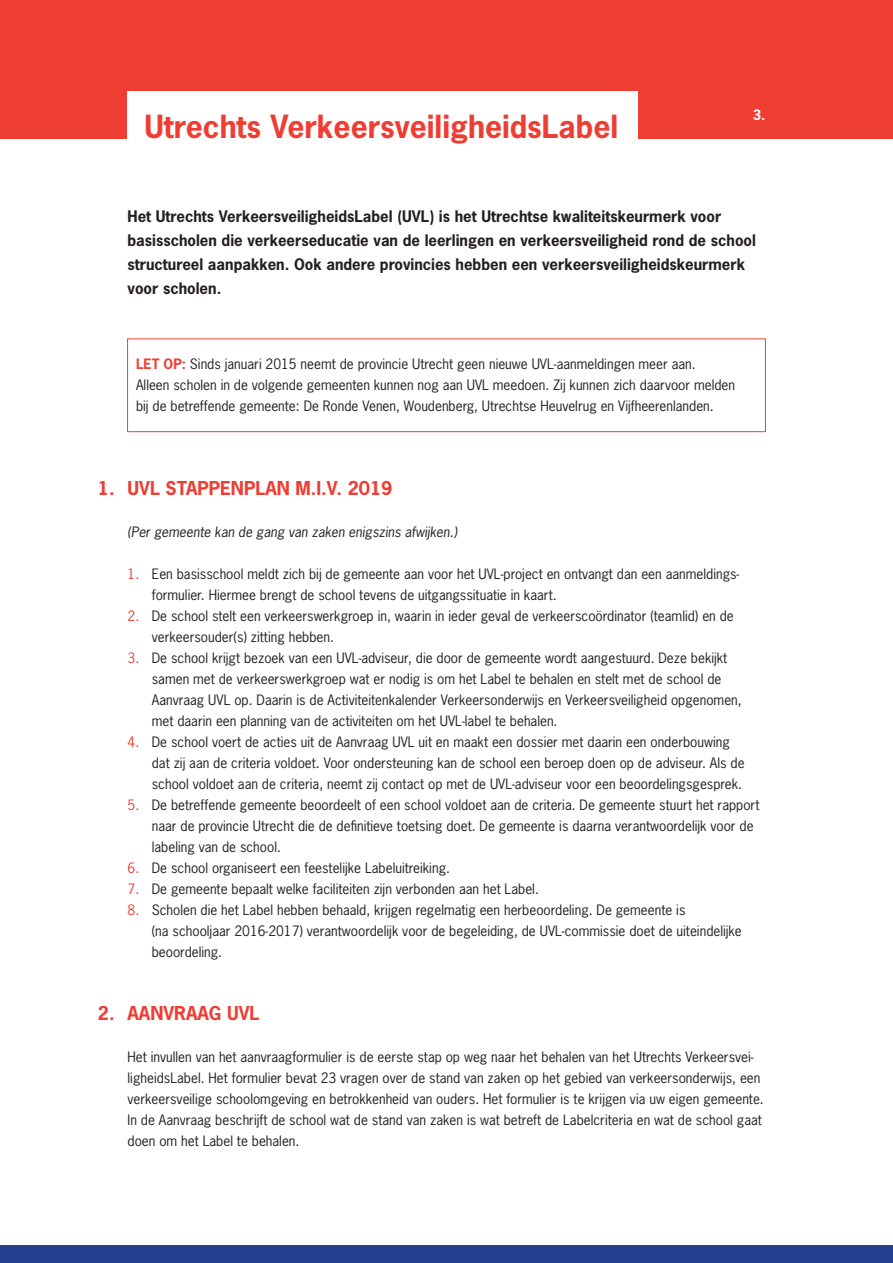
<style>
.page{position:relative;width:893px;height:1263px;background:#fff}
.page>*{position:absolute;margin:0;border:0;box-sizing:border-box;transform-origin:0 0}
.t1{font:700 30px "News Gothic Std";color:#ee3e34}
.t2{font:700 18px "News Gothic Std";color:#ee3e34}
.t3{font:700 15px/24px "News Gothic Std";color:#231f20}
.t4{font:13.5px/21px "News Gothic Std";color:#231f20}
.t5{font:italic 13.5px "News Gothic Std";color:#231f20}
.t6{font:700 13.5px "News Gothic Std";color:#fff}
.s1{font-weight:700;color:#ee3e34}
.s2{color:#ee3e34}
</style>
<div class="page">
<div style="left:0;top:0;width:893px;height:138px;background:#ee3e34"></div>
<div style="left:128px;top:91px;width:510px;height:68px;background:#fff"></div>
<div style="left:0;top:1246px;width:893px;height:17px;background:#253f8e"></div>
<div style="left:127px;top:338px;width:639px;height:94px;border:1px solid #ee3e34"></div>
<h1 class="t1" style="left:145px;top:107px;width:475px">Utrechts VerkeersveiligheidsLabel</h1>
<p class="t6" style="left:753px;top:106px;width:14px">3.</p>
<p class="t3" style="left:128px;top:204px;width:630px">Het Utrechts VerkeersveiligheidsLabel (UVL) is het Utrechtse kwaliteitskeurmerk voor basisscholen die verkeerseducatie van de leerlingen en verkeersveiligheid rond de school structureel aanpakken. Ook andere provincies hebben een verkeersveiligheidskeurmerk voor scholen.</p>
<p class="t4" style="left:136px;top:353px;width:600px"><span class="s1">LET OP:</span> Sinds januari 2015 neemt de provincie Utrecht geen nieuwe UVL-aanmeldingen meer aan.<br>Alleen scholen in de volgende gemeenten kunnen nog aan UVL meedoen. Zij kunnen zich daarvoor melden bij de betreffende gemeente: De Ronde Venen, Woudenberg, Utrechtse Heuvelrug en Vijfheerenlanden.</p>
<h2 class="t2" style="left:98px;top:476px;width:91px">1. UVL Stappe</h2>
<h2 class="t2" style="left:231px;top:476px;width:163px">nplan m.i.v. 2019</h2>
<p class="t5" style="left:128px;top:523px;width:331px">(Per gemeente kan de gang van zaken enigszins afwijken.)</p>
<p class="t4" style="left:152px;top:563px;width:589px;text-indent:-24px"><span class="s2">1.</span> Een basisschool meldt zich bij de gemeente aan voor het UVL-project en ontvangt dan een aanmeldings&shy;formulier. Hiermee brengt de school tevens de uitgangssituatie in kaart.</p>
<p class="t4" style="left:152px;top:605px;width:583px;text-indent:-24px"><span class="s2">2.</span> De school stelt een verkeerswerkgroep in, waarin in ieder geval de verkeerscoördinator (teamlid) en de verkeersouder(s) zitting hebben.</p>
<p class="t4" style="left:128px;top:647px;width:601px"><span class="s2">3.</span> De school krijgt bezoek van een UVL-adviseur, die door de gemeente wordt aangestuurd. Deze bekijkt</p>
<p class="t4" style="left:152px;top:668px;width:571px">samen met de verkeerswerkgroep wat er nodig is om het Label te behalen en stelt met de school de</p>
<p class="t4" style="left:145px;top:689px;width:599px">Aanvraag UVL op. Daarin is de Activiteitenkalender Verkeersonderwijs en Verkeersveiligheid opgenomen,</p>
<p class="t4" style="left:152px;top:710px;width:407px">met daarin een planning van de activiteiten om het UVL-label te behalen.</p>
<p class="t4" style="left:152px;top:731px;width:594px;text-indent:-24px"><span class="s2">4.</span> De school voert de acties uit de Aanvraag UVL uit en maakt een dossier met daarin een onderbouwing dat zij aan de criteria voldoet. Voor ondersteuning kan de school een beroep doen op de adviseur. Als de school voldoet aan de criteria, neemt zij contact op met de UVL-adviseur voor een beoordelingsgesprek.</p>
<p class="t4" style="left:152px;top:794px;width:609px;text-indent:-24px"><span class="s2">5.</span> De betreffende gemeente beoordeelt of een school voldoet aan de criteria. De gemeente stuurt het rapport naar de provincie Utrecht die de definitieve toetsing doet. De gemeente is daarna verantwoordelijk voor de labeling van de school.</p>
<p class="t4" style="left:128px;top:857px;width:324px"><span class="s2">6.</span> De school organiseert een feestelijke Labeluitreiking.</p>
<p class="t4" style="left:128px;top:878px;width:413px"><span class="s2">7.</span> De gemeente bepaalt welke faciliteiten zijn verbonden aan het Label.</p>
<p class="t4" style="left:152px;top:899px;width:592px;text-indent:-24px"><span class="s2">8.</span> Scholen die het Label hebben behaald, krijgen regelmatig een herbeoordeling. De gemeente is<br>(na schooljaar 2016-2017) verantwoordelijk voor de begeleiding, de UVL-commissie doet de uiteindelijke beoordeling.</p>
<h2 class="t2" style="left:98px;top:1001px;width:163px">2. Aanvraag UVL</h2>
<p class="t4" style="left:98px;top:1046px;width:20px">H</p>
<p class="t4" style="left:136px;top:1046px;width:619px">et invullen van het aanvraagformulier is de eerste stap op weg naar het behalen van het Utrechts Verkeersvei-</p>
<p class="t4" style="left:128px;top:1067px;width:634px">ligheidsLabel. Het formulier bevat 23 vragen over de stand van zaken op het gebied van verkeersonderwijs, een</p>
<p class="t4" style="left:128px;top:1088px;width:638px">verkeersveilige schoolomgeving en betrokkenheid van ouders. Het formulier is te krijgen via uw eigen gemeente.</p>
<p class="t4" style="left:98px;top:1109px;width:666px">I n de Aanvraag beschrijft de school wat de stand van zaken is wat betreft de Labelcriteria en wat de school gaat</p>
<p class="t4" style="left:128px;top:1130px;width:173px">doen om het Label te behalen.</p>
</div>
